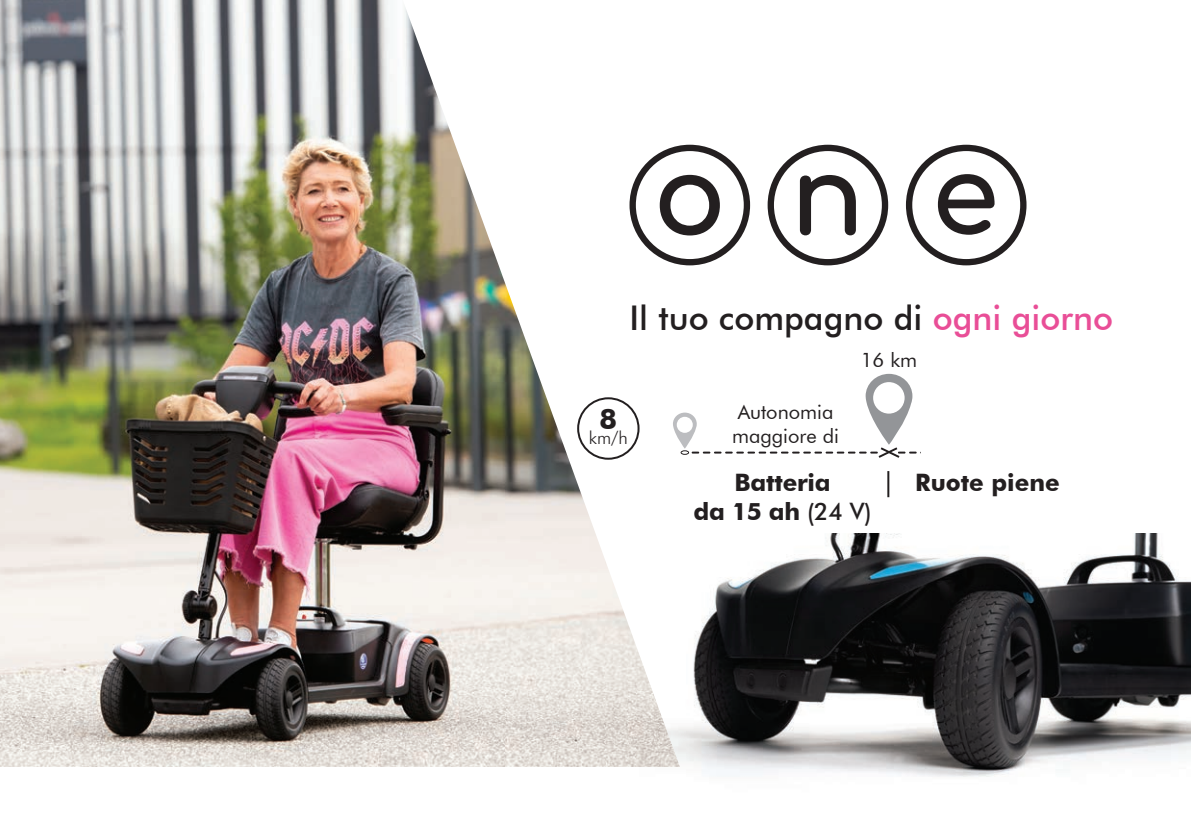
<style>
.page{position:relative;width:1191px;height:840px;background:#fff}
.page>*{position:absolute;margin:0;border:0;box-sizing:border-box;transform-origin:0 0}
.t1{font:500 34px "Futura BT";color:#231f20}
.t2{font:700 28px "Futura BT";color:#231f20}
.t3{font:700 24px "Futura BT";letter-spacing:-.01em;color:#231f20}
.t4{font:20px "Futura BT";color:#231f20}
.t5{font:300 18px "Futura BT";color:#231f20}
.s1{color:#e94e97}
.s2{font-weight:500}
</style>
<div class="page">
<img style="left:639px;top:533px;width:552px;height:244px">
<img style="left:0;top:0;width:680px;height:766px">
<svg style="left:629px;top:145px;width:121px;height:120px"></svg>
<svg style="left:767px;top:145px;width:121px;height:120px"></svg>
<svg style="left:906px;top:145px;width:120px;height:120px"></svg>
<hr style="left:887px;top:471px;width:2px;height:26px;background:#231f20">
<svg style="left:673px;top:373px;width:244px;height:84px"></svg>
<div style="left:578px;top:398px;width:60px;height:60px;background:#fff;border-radius:50%"></div>
<div style="left:577px;top:397px;width:62px;height:62px;border:2px solid #231f20;border-radius:50%"></div>
<p class="t1" style="left:629px;top:297px;width:485px">Il tuo compagno di <span class="s1">ogni giorno</span></p>
<p class="t2" style="left:599px;top:401px;width:19px">8</p>
<p class="t5" style="left:589px;top:426px;width:41px">km/h</p>
<p class="t4" style="left:737px;top:399px;width:97px">Autonomia</p>
<p class="t4" style="left:732px;top:423px;width:108px">maggiore di</p>
<p class="t4" style="left:861px;top:347px;width:58px">16 km</p>
<p class="t3" style="left:734px;top:467px;width:98px">Batteria</p>
<p class="t3" style="left:693px;top:496px;width:179px">da 15 ah <span class="s2">(24 V)</span></p>
<p class="t3" style="left:915px;top:467px;width:146px">Ruote piene</p>
</div>
